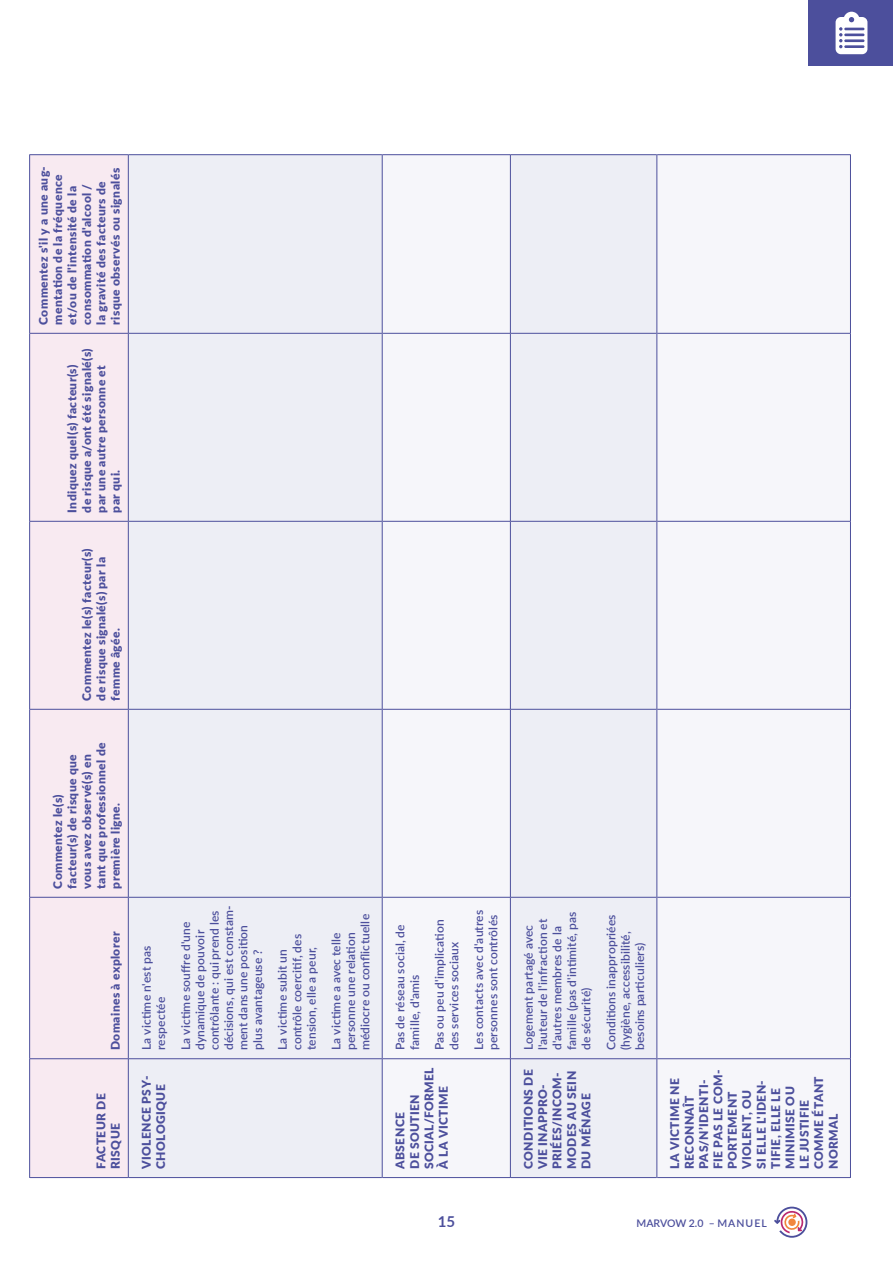
<style>
.page{position:relative;width:893px;height:1263px;background:#fff}
.page>*{position:absolute;margin:0;border:0;box-sizing:border-box;transform-origin:0 0}
.t1{font:700 15px "Lato";color:#4c4f9c}
.t2{font:900 12px/14.4px "Lato";letter-spacing:.035em;color:#4c4f9c}
.t3{font:600 12px/14.4px "Lato";letter-spacing:.01em;color:#4c4f9c}
.t4{font:600 10.5px "Lato";letter-spacing:.05em;color:#4c4f9c}
</style>
<div class="page">
<div style="left:808px;top:0;width:85px;height:66px;background:#4c4f9c"></div>
<svg style="left:836px;top:12px;width:31px;height:42px"></svg>
<svg style="left:774px;top:1206px;width:33px;height:32px"></svg>
<div style="left:30px;top:155px;width:98px;height:1022px;background:#f8eaf1"></div>
<div style="left:129px;top:155px;width:253px;height:1022px;background:#edeef5"></div>
<svg style="left:383px;top:155px;width:467px;height:1022px;fill:#f6f6fa"></svg>
<hr style="left:29px;top:1059px;width:1px;height:119px;background:#4c4f9c">
<hr style="left:30px;top:1177px;width:98px;height:1px;background:#4c4f9c">
<hr style="left:29px;top:897px;width:1px;height:162px;background:#4c4f9c">
<hr style="left:30px;top:1058px;width:98px;height:1px;background:#4c4f9c">
<hr style="left:29px;top:709px;width:1px;height:188px;background:#4c4f9c">
<hr style="left:30px;top:897px;width:98px;height:1px;background:#4c4f9c">
<hr style="left:29px;top:521px;width:1px;height:188px;background:#4c4f9c">
<hr style="left:30px;top:709px;width:98px;height:1px;background:#4c4f9c">
<hr style="left:29px;top:333px;width:1px;height:188px;background:#4c4f9c">
<hr style="left:30px;top:521px;width:98px;height:1px;background:#4c4f9c">
<hr style="left:29px;top:154px;width:1px;height:179px;background:#4c4f9c">
<hr style="left:30px;top:333px;width:98px;height:1px;background:#4c4f9c">
<hr style="left:30px;top:154px;width:98px;height:1px;background:#4c4f9c">
<hr style="left:128px;top:1059px;width:1px;height:119px;background:#4c4f9c">
<hr style="left:128px;top:897px;width:1px;height:162px;background:#4c4f9c">
<hr style="left:128px;top:709px;width:1px;height:188px;background:#4c4f9c">
<hr style="left:128px;top:521px;width:1px;height:188px;background:#4c4f9c">
<hr style="left:128px;top:333px;width:1px;height:188px;background:#4c4f9c">
<hr style="left:128px;top:154px;width:1px;height:179px;background:#4c4f9c">
<hr style="left:129px;top:1177px;width:253px;height:1px;background:#4c4f9c">
<hr style="left:129px;top:1058px;width:253px;height:1px;background:#4c4f9c">
<hr style="left:129px;top:897px;width:253px;height:1px;background:#4c4f9c">
<hr style="left:129px;top:709px;width:253px;height:1px;background:#4c4f9c">
<hr style="left:129px;top:521px;width:253px;height:1px;background:#4c4f9c">
<hr style="left:129px;top:333px;width:253px;height:1px;background:#4c4f9c">
<hr style="left:129px;top:154px;width:253px;height:1px;background:#4c4f9c">
<hr style="left:382px;top:1059px;width:1px;height:119px;background:#4c4f9c">
<hr style="left:383px;top:1177px;width:127px;height:1px;background:#4c4f9c">
<hr style="left:382px;top:897px;width:1px;height:162px;background:#4c4f9c">
<hr style="left:383px;top:1058px;width:127px;height:1px;background:#4c4f9c">
<hr style="left:382px;top:709px;width:1px;height:188px;background:#4c4f9c">
<hr style="left:383px;top:897px;width:127px;height:1px;background:#4c4f9c">
<hr style="left:382px;top:521px;width:1px;height:188px;background:#4c4f9c">
<hr style="left:383px;top:709px;width:127px;height:1px;background:#4c4f9c">
<hr style="left:382px;top:333px;width:1px;height:188px;background:#4c4f9c">
<hr style="left:383px;top:521px;width:127px;height:1px;background:#4c4f9c">
<hr style="left:382px;top:154px;width:1px;height:179px;background:#4c4f9c">
<hr style="left:383px;top:333px;width:127px;height:1px;background:#4c4f9c">
<hr style="left:383px;top:154px;width:127px;height:1px;background:#4c4f9c">
<hr style="left:510px;top:1059px;width:1px;height:119px;background:#4c4f9c">
<hr style="left:511px;top:1177px;width:145px;height:1px;background:#4c4f9c">
<hr style="left:510px;top:897px;width:1px;height:162px;background:#4c4f9c">
<hr style="left:511px;top:1058px;width:145px;height:1px;background:#4c4f9c">
<hr style="left:510px;top:709px;width:1px;height:188px;background:#4c4f9c">
<hr style="left:511px;top:897px;width:145px;height:1px;background:#4c4f9c">
<hr style="left:510px;top:521px;width:1px;height:188px;background:#4c4f9c">
<hr style="left:511px;top:709px;width:145px;height:1px;background:#4c4f9c">
<hr style="left:510px;top:333px;width:1px;height:188px;background:#4c4f9c">
<hr style="left:511px;top:521px;width:145px;height:1px;background:#4c4f9c">
<hr style="left:510px;top:154px;width:1px;height:179px;background:#4c4f9c">
<hr style="left:511px;top:333px;width:145px;height:1px;background:#4c4f9c">
<hr style="left:511px;top:154px;width:145px;height:1px;background:#4c4f9c">
<hr style="left:656px;top:1059px;width:1px;height:119px;background:#4c4f9c">
<hr style="left:657px;top:1177px;width:193px;height:1px;background:#4c4f9c">
<hr style="left:656px;top:897px;width:1px;height:162px;background:#4c4f9c">
<hr style="left:657px;top:1058px;width:193px;height:1px;background:#4c4f9c">
<hr style="left:656px;top:709px;width:1px;height:188px;background:#4c4f9c">
<hr style="left:657px;top:897px;width:193px;height:1px;background:#4c4f9c">
<hr style="left:656px;top:521px;width:1px;height:188px;background:#4c4f9c">
<hr style="left:657px;top:709px;width:193px;height:1px;background:#4c4f9c">
<hr style="left:656px;top:333px;width:1px;height:188px;background:#4c4f9c">
<hr style="left:657px;top:521px;width:193px;height:1px;background:#4c4f9c">
<hr style="left:656px;top:154px;width:1px;height:179px;background:#4c4f9c">
<hr style="left:657px;top:333px;width:193px;height:1px;background:#4c4f9c">
<hr style="left:657px;top:154px;width:193px;height:1px;background:#4c4f9c">
<hr style="left:850px;top:1059px;width:1px;height:119px;background:#4c4f9c">
<hr style="left:850px;top:897px;width:1px;height:162px;background:#4c4f9c">
<hr style="left:850px;top:709px;width:1px;height:188px;background:#4c4f9c">
<hr style="left:850px;top:521px;width:1px;height:188px;background:#4c4f9c">
<hr style="left:850px;top:333px;width:1px;height:188px;background:#4c4f9c">
<hr style="left:850px;top:154px;width:1px;height:179px;background:#4c4f9c">
<p class="t2" style="left:36px;top:325px;width:160px;rotate:-90deg">Commentez s'il y a une aug&shy;mentation de la fréquence et/ou de l'intensité de la consommation d'alcool /<br>la gravité des facteurs de risque observés ou signalés</p>
<p class="t2" style="left:65px;top:513px;width:166px;rotate:-90deg">Indiquez quel(s) facteur(s) de risque a/ont été signalé(s) par une autre personne et par qui.</p>
<p class="t2" style="left:79px;top:701px;width:154px;rotate:-90deg">Commentez le(s) facteur(s) de risque signalé(s) par la femme âgée.</p>
<p class="t2" style="left:50px;top:889px;width:148px;rotate:-90deg">Commentez le(s) facteur(s) de risque que vous avez observé(s) en tant que professionnel de première ligne.</p>
<p class="t2" style="left:108px;top:1050px;width:120px;rotate:-90deg">Domaines à explorer</p>
<p class="t2" style="left:94px;top:1169px;width:77px;rotate:-90deg">FACTEUR DE<br>RISQUE</p>
<p class="t3" style="left:139px;top:1050px;width:106px;rotate:-90deg">La victime n'est pas respectée</p>
<p class="t2" style="left:139px;top:1169px;width:95px;rotate:-90deg">VIOLENCE PSY-<br>CHOLOGIQUE</p>
<p class="t3" style="left:178px;top:1050px;width:146px;rotate:-90deg">La victime souffre d'une dynamique de pouvoir contrôlante : qui prend les décisions, qui est constam&shy;ment dans une position plus avantageuse ?</p>
<p class="t3" style="left:275px;top:1050px;width:118px;rotate:-90deg">La victime subit un contrôle coercitif, des tension, elle a peur,</p>
<p class="t3" style="left:329px;top:1050px;width:138px;rotate:-90deg">La victime a avec telle personne une relation médiocre ou conflictuelle</p>
<p class="t3" style="left:393px;top:1050px;width:127px;rotate:-90deg">Pas de réseau social, de famille, d'amis</p>
<p class="t3" style="left:432px;top:1050px;width:132px;rotate:-90deg">Pas ou peu d'implication des services sociaux</p>
<p class="t3" style="left:471px;top:1050px;width:142px;rotate:-90deg">Les contacts avec d'autres personnes sont contrôlés</p>
<p class="t2" style="left:393px;top:1169px;width:103px;rotate:-90deg">ABSENCE<br>DE SOUTIEN<br>SOCIAL/FORMEL<br>À LA VICTIME</p>
<p class="t3" style="left:521px;top:1050px;width:140px;rotate:-90deg">Logement partagé avec l'auteur de l'infraction et d'autres membres de la famille (pas d'intimité, pas de sécurité)</p>
<p class="t3" style="left:603px;top:1050px;width:137px;rotate:-90deg">Conditions inappropriées (hygiène, accessibilité, besoins particuliers)</p>
<p class="t2" style="left:521px;top:1169px;width:101px;rotate:-90deg">CONDITIONS DE<br>VIE INAPPRO-<br>PRIÉES/INCOM-<br>MODES AU SEIN<br>DU MÉNAGE</p>
<p class="t2" style="left:667px;top:1169px;width:101px;rotate:-90deg">LA VICTIME NE<br>RECONNAÎT<br>PAS/N’IDENTI-<br>FIE PAS LE COM-<br>PORTEMENT<br>VIOLENT, OU<br>SI ELLE L'IDEN-<br>TIFIE, ELLE LE<br>MINIMISE OU<br>LE JUSTIFIE<br>COMME ÉTANT<br>NORMAL</p>
<p class="t1" style="left:438px;top:1212px;width:19px">15</p>
<p class="t4" style="left:636px;top:1217px;width:132px">MARVOW 2.0 – MANUEL</p>
</div>
